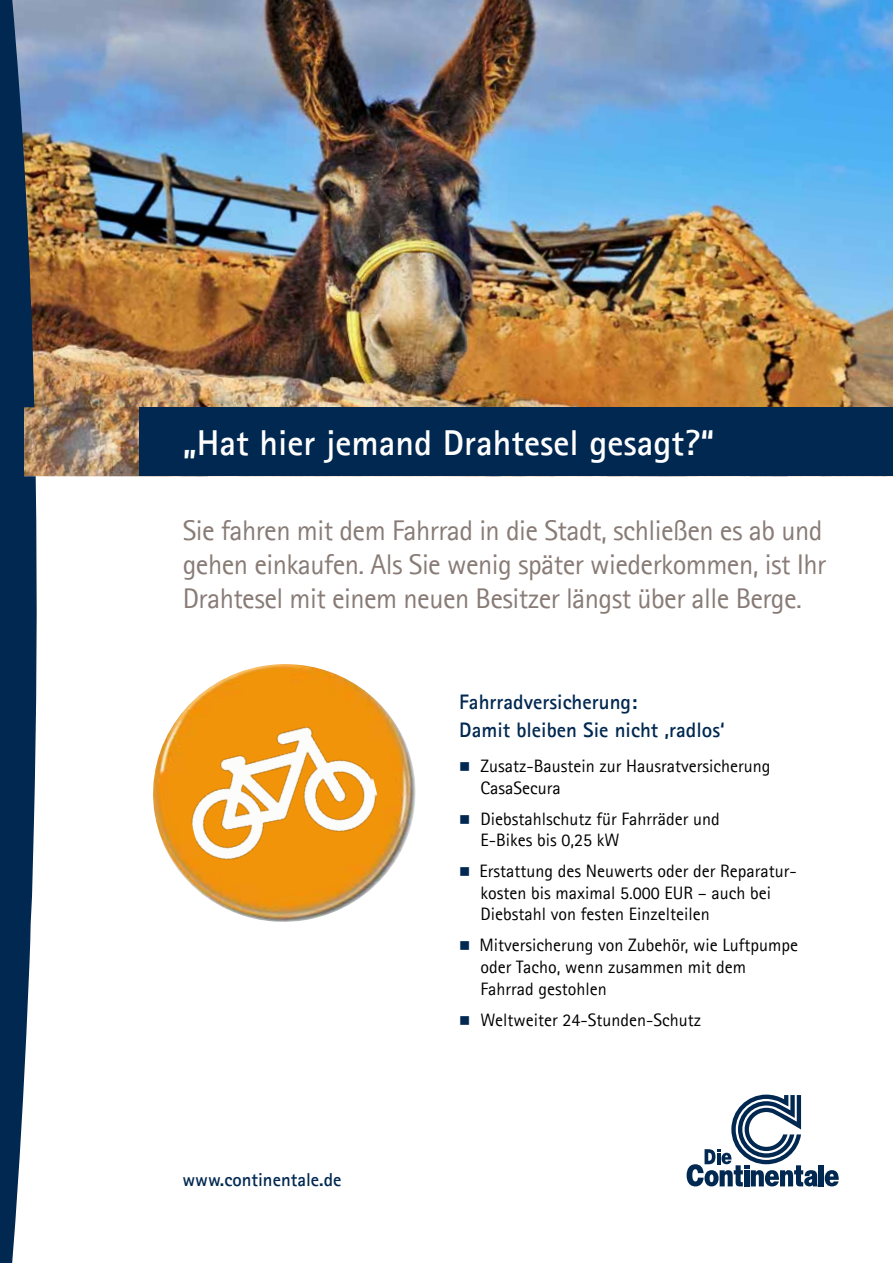
<style>
.page{position:relative;width:893px;height:1263px;background:#fff}
.page>*{position:absolute;margin:0;border:0;box-sizing:border-box;transform-origin:0 0}
.t1{font:700 36px "Agfa Rotis Sans Serif";color:#fff}
.t2{font:28.5px/34.2px "Agfa Rotis Sans Serif";letter-spacing:-.02em;color:#887b76}
.t3{font:700 21px/28.8px "Agfa Rotis Sans Serif";color:#002851}
.t4{font:700 18.75px "Agfa Rotis Sans Serif";color:#002851}
.t5{font:18px/21.6px "Agfa Rotis Sans Serif";color:#000}
</style>
<div class="page">
<img style="left:153px;top:664px;width:263px;height:258px">
<img style="left:38px;top:0;width:855px;height:476px">
<div style="left:139px;top:407px;width:754px;height:69px;background:#002851"></div>
<div style="left:819px;top:1165px;width:5px;height:21px;background:#002851"></div>
<svg style="left:687px;top:1094px;width:131px;height:92px"></svg>
<svg style="left:825px;top:1170px;width:14px;height:16px"></svg>
<svg style="left:0;top:0;width:38px;height:1263px;background:#35516e"></svg>
<img style="left:174px;top:678px;width:210px;height:223px">
<h1 class="t1" style="left:183px;top:420px;width:533px">„Hat hier jemand Drahtesel gesagt?“</h1>
<h2 class="t2" style="left:183px;top:512px;width:645px">Sie fahren mit dem Fahrrad in die Stadt, schließen es ab und gehen einkaufen. Als Sie wenig später wiederkommen, ist Ihr<br>Drahtesel mit einem neuen Besitzer längst über alle Berge.</h2>
<p class="t4" style="left:182px;top:1168px;width:161px">www.continentale.de</p>
<p class="t3" style="left:459px;top:687px;width:267px">Fahrradversicherung:<br>Damit bleiben Sie nicht ‚radlos‘</p>
<p class="t5" style="left:480px;top:755px;width:291px">Zusatz-Baustein zur Hausratversicherung<br>CasaSecura</p>
<p class="t5" style="left:480px;top:807px;width:241px">Diebstahlschutz für Fahrräder und<br>E-Bikes bis 0,25 kW</p>
<p class="t5" style="left:479px;top:860px;width:319px">Erstattung des Neuwerts oder der Reparatur&shy;kosten bis maximal 5.000 EUR – auch bei<br>Diebstahl von festen Einzelteilen</p>
<p class="t5" style="left:479px;top:934px;width:320px">Mitversicherung von Zubehör, wie Luftpumpe oder Tacho, wenn zusammen mit dem<br>Fahrrad gestohlen</p>
<p class="t5" style="left:480px;top:1008px;width:222px">Weltweiter 24-Stunden-Schutz</p>
</div>
